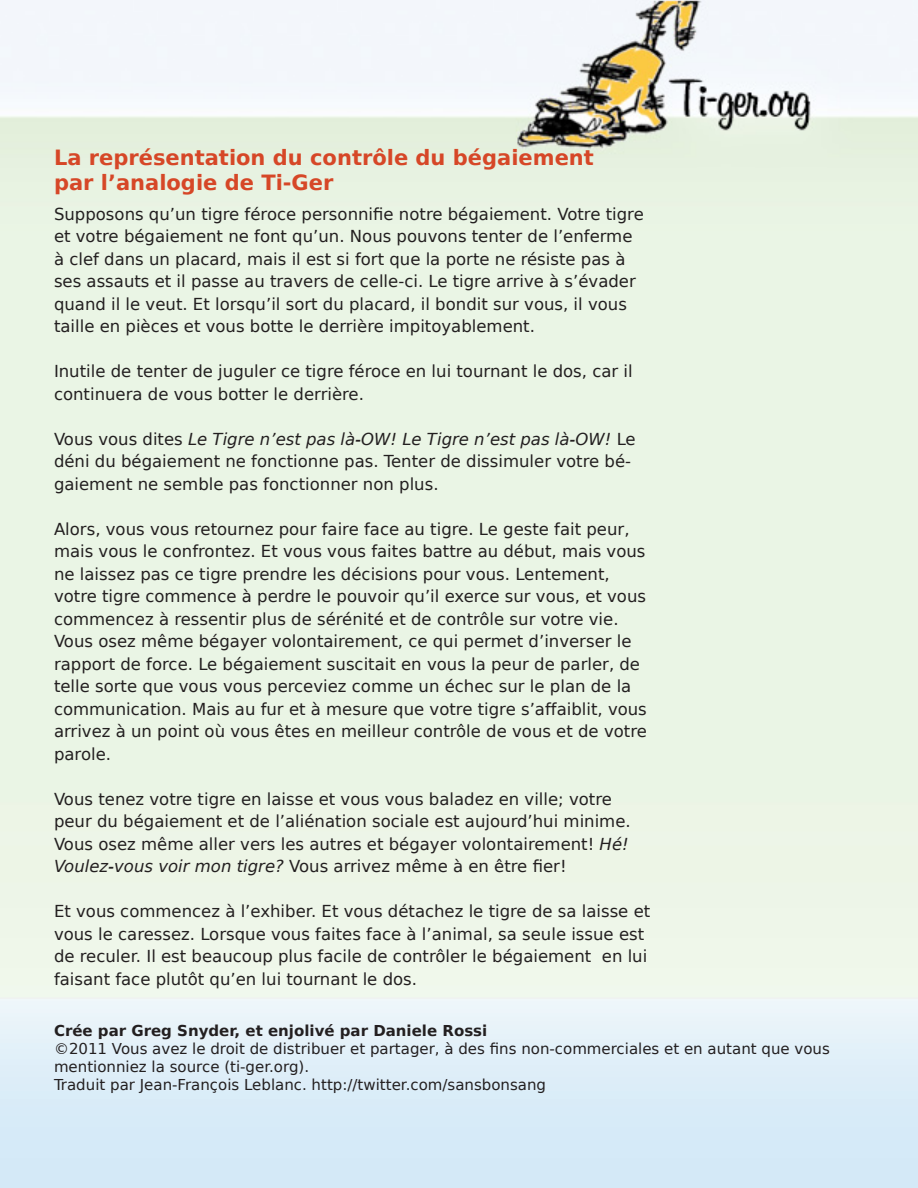
<style>
.page{position:relative;width:918px;height:1188px;background:#fff}
.page>*{position:absolute;margin:0;border:0;box-sizing:border-box;transform-origin:0 0}
.t1{font:700 21px "Bitstream Vera Sans";color:#d64727}
.t2{font:16.5px/22.5px "Bitstream Vera Sans";color:#231f20}
.t3{font:15px/18px "Bitstream Vera Sans";color:#231f20}
.t4{font:700 15px "Bitstream Vera Sans";color:#231f20}
.s1{font-style:italic}
</style>
<div class="page">
<img style="left:0;top:0;width:918px;height:998px">
<svg style="left:0;top:998px;width:918px;height:190px;background:#ddedf8"></svg>
<p class="t1" style="left:54px;top:145px;width:541px">La représentation du contrôle du bégaiement</p>
<p class="t1" style="left:54px;top:170px;width:281px">par l’analogie de Ti-Ger</p>
<p class="t2" style="left:54px;top:203px;width:591px">Supposons qu’un tigre féroce personnifie notre bégaiement. Votre tigre et votre bégaiement ne font qu’un. Nous pouvons tenter de l’enferme à clef dans un placard, mais il est si fort que la porte ne résiste pas à ses assauts et il passe au travers de celle-ci. Le tigre arrive à s’évader quand il le veut. Et lorsqu’il sort du placard, il bondit sur vous, il vous taille en pièces et vous botte le derrière impitoyablement.</p>
<p class="t2" style="left:54px;top:360px;width:580px">Inutile de tenter de juguler ce tigre féroce en lui tournant le dos, car il continuera de vous botter le derrière.</p>
<p class="t2" style="left:54px;top:428px;width:583px">Vous vous dites <span class="s1">Le Tigre n’est pas là‑OW! Le Tigre n’est pas là‑OW!</span> Le déni du bégaiement ne fonctionne pas. Tenter de dissimuler votre bé&shy;gaiement ne semble pas fonctionner non plus.</p>
<p class="t2" style="left:54px;top:518px;width:594px">Alors, vous vous retournez pour faire face au tigre. Le geste fait peur, mais vous le confrontez. Et vous vous faites battre au début, mais vous ne laissez pas ce tigre prendre les décisions pour vous. Lentement, votre tigre commence à perdre le pouvoir qu’il exerce sur vous, et vous commencez à ressentir plus de sérénité et de contrôle sur votre vie.<br>Vous osez même bégayer volontairement, ce qui permet d’inverser le rapport de force. Le bégaiement suscitait en vous la peur de parler, de telle sorte que vous vous perceviez comme un échec sur le plan de la communication. Mais au fur et à mesure que votre tigre s’affaiblit, vous arrivez à un point où vous êtes en meilleur contrôle de vous et de votre parole.</p>
<p class="t2" style="left:54px;top:788px;width:578px">Vous tenez votre tigre en laisse et vous vous baladez en ville; votre peur du bégaiement et de l’aliénation sociale est aujourd’hui minime.<br>Vous osez même aller vers les autres et bégayer volontairement! <span class="s1">Hé!<br>Voulez-vous voir mon tigre?</span> Vous arrivez même à en être fier!</p>
<p class="t2" style="left:54px;top:900px;width:598px">Et vous commencez à l’exhiber. Et vous détachez le tigre de sa laisse et vous le caressez. Lorsque vous faites face à l’animal, sa seule issue est de reculer. Il est beaucoup plus facile de contrôler le bégaiement en lui faisant face plutôt qu’en lui tournant le dos.</p>
<p class="t4" style="left:54px;top:1022px;width:435px">Crée par Greg Snyder, et enjolivé par Daniele Rossi</p>
<p class="t3" style="left:54px;top:1040px;width:777px">©2011 Vous avez le droit de distribuer et partager, à des fins non-commerciales et en autant que vous mentionniez la source (ti-ger.org).</p>
<p class="t3" style="left:54px;top:1076px;width:494px">Traduit par Jean-François Leblanc. http://twitter.com/sansbonsang</p>
</div>
